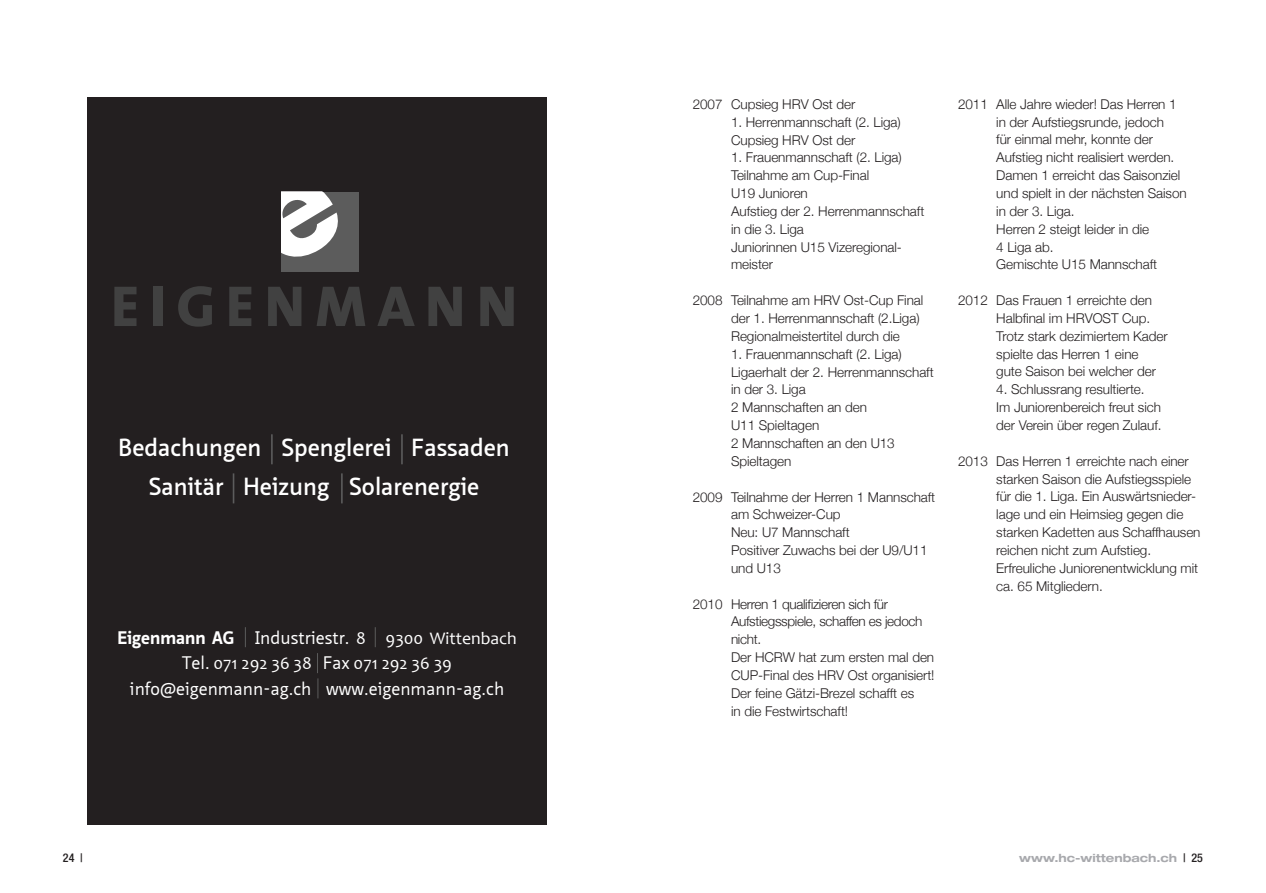
<style>
.page{position:relative;width:1266px;height:893px;background:#fff}
.page>*{position:absolute;margin:0;border:0;box-sizing:border-box;transform-origin:0 0}
.t1{font:600 24px/38.5px "Neue Sans";color:#fff;text-align:center}
.t2{font:17.7px/25.7px "Candara";color:#fff;text-align:center}
.t3{font:17.7px "Neue Sans";color:#fff}
.t4{font:300 13.5px/17.9px "Helvetica Neue";letter-spacing:-.005em;color:#231f20}
.t5{font:500 condensed 12px "Helvetica Neue LT";color:#231f20}
.t6{font:700 expanded 11.25px "Helvetica Neue LT";color:#a8a9ad}
.s1{font-family:"Neue Sans";font-weight:700}
.s2{font-family:"Neue Sans"}
.s3{font-weight:500;font-stretch:condensed;font-size:12px;color:#231f20}
</style>
<div class="page">
<div style="left:87px;top:98px;width:460px;height:727px;background:#231f20"></div>
<svg style="left:114px;top:287px;width:22px;height:39px"></svg>
<div style="left:153px;top:287px;width:9px;height:39px;background:#414141"></div>
<svg style="left:178px;top:286px;width:34px;height:41px"></svg>
<svg style="left:229px;top:287px;width:22px;height:39px"></svg>
<svg style="left:268px;top:287px;width:33px;height:39px"></svg>
<svg style="left:317px;top:287px;width:48px;height:39px"></svg>
<svg style="left:377px;top:287px;width:38px;height:39px"></svg>
<svg style="left:428px;top:287px;width:34px;height:39px"></svg>
<svg style="left:480px;top:287px;width:33px;height:39px"></svg>
<div style="left:279px;top:192px;width:80px;height:79px;background:#5c5c5c"></div>
<svg style="left:281px;top:191px;width:57px;height:66px"></svg>
<div style="left:208px;top:178px;width:73px;height:100px;border:2px solid #231f20"></div>
<div style="left:276px;top:148px;width:85px;height:42px;background:#231f20"></div>
<hr style="left:401px;top:434px;width:2px;height:30px;background:#5c5c5c">
<hr style="left:271px;top:434px;width:2px;height:30px;background:#5c5c5c">
<hr style="left:233px;top:473px;width:1px;height:30px;background:#5c5c5c">
<hr style="left:341px;top:473px;width:2px;height:30px;background:#5c5c5c">
<svg style="left:245px;top:627px;width:1px;height:20px"></svg>
<svg style="left:375px;top:627px;width:1px;height:20px"></svg>
<svg style="left:317px;top:653px;width:1px;height:45px"></svg>
<h1 class="t1" style="left:118px;top:429px;width:393px">Bedachungen Spenglerei Fassaden<br>Sanitär Heizung Solarenergie</h1>
<h2 class="t2" style="left:117px;top:625px;width:401px"><span class="s1">Eigenmann AG</span> <span class="s2">Industriestr.</span> 8 9300 Wittenbach<br><span class="s2">Tel.</span> 071 292 36 38 <span class="s2">Fax</span> 071 292 36 39</h2>
<h2 class="t3" style="left:130px;top:679px;width:376px">info@eigenmann-ag.ch www.eigenmann-ag.ch</h2>
<p class="t4" style="left:692px;top:94px;width:164px">2007 Cupsieg HRV Ost der</p>
<p class="t4" style="left:731px;top:112px;width:171px">1. Herrenmannschaft (2. Liga)<br>Cupsieg HRV Ost der</p>
<p class="t4" style="left:731px;top:148px;width:195px">1. Frauenmannschaft (2. Liga)<br>Teilnahme am Cup-Final<br>U19 Junioren<br>Aufstieg der 2. Herrenmannschaft in die 3. Liga<br>Juniorinnen U15 Vizeregional&shy;meister</p>
<p class="t4" style="left:731px;top:291px;width:194px;text-indent:-38px">2008 Teilnahme am HRV Ost-Cup Final der 1. Herrenmannschaft (2.Liga)<br>Regionalmeistertitel durch die</p>
<p class="t4" style="left:731px;top:344px;width:204px">1. Frauenmannschaft (2. Liga)<br>Ligaerhalt der 2. Herrenmannschaft in der 3. Liga<br>2 Mannschaften an den<br>U11 Spieltagen<br>2 Mannschaften an den U13<br>Spieltagen</p>
<p class="t4" style="left:731px;top:487px;width:206px;text-indent:-38px">2009 Teilnahme der Herren 1 Mannschaft am Schweizer-Cup<br>Neu: U7 Mannschaft<br>Positiver Zuwachs bei der U9/U11 und U13</p>
<p class="t4" style="left:731px;top:594px;width:205px;text-indent:-38px">2010 Herren 1 qualifizieren sich für<br>Aufstiegsspiele, schaffen es jedoch nicht.<br>Der HCRW hat zum ersten mal den<br>CUP-Final des HRV Ost organisiert!<br>Der feine Gätzi-Brezel schafft es<br>in die Festwirtschaft!</p>
<p class="t4" style="left:996px;top:94px;width:192px;text-indent:-38px">2011 Alle Jahre wieder! Das Herren 1 in der Aufstiegsrunde, jedoch<br>für einmal mehr, konnte der<br>Aufstieg nicht realisiert werden.<br>Damen 1 erreicht das Saisonziel und spielt in der nächsten Saison in der 3. Liga.<br>Herren 2 steigt leider in die<br>4 Liga ab.<br>Gemischte U15 Mannschaft</p>
<p class="t4" style="left:996px;top:291px;width:173px;text-indent:-38px">2012 Das Frauen 1 erreichte den<br>Halbfinal im HRVOST Cup.<br>Trotz stark dezimiertem Kader spielte das Herren 1 eine<br>gute Saison bei welcher der</p>
<p class="t4" style="left:996px;top:380px;width:167px">4. Schlussrang resultierte.<br>Im Juniorenbereich freut sich der Verein über regen Zulauf.</p>
<p class="t4" style="left:996px;top:451px;width:206px;text-indent:-38px">2013 Das Herren 1 erreichte nach einer starken Saison die Aufstiegsspiele für die 1. Liga. Ein Auswärtsnieder&shy;lage und ein Heimsieg gegen die starken Kadetten aus Schaffhausen reichen nicht zum Aufstieg.<br>Erfreuliche Juniorenentwicklung mit ca. 65 Mitgliedern.</p>
<p class="t5" style="left:63px;top:851px;width:21px">24 |</p>
<p class="t6" style="left:1019px;top:851px;width:185px">www.hc-wittenbach.ch <span class="s3">| 25</span></p>
</div>
